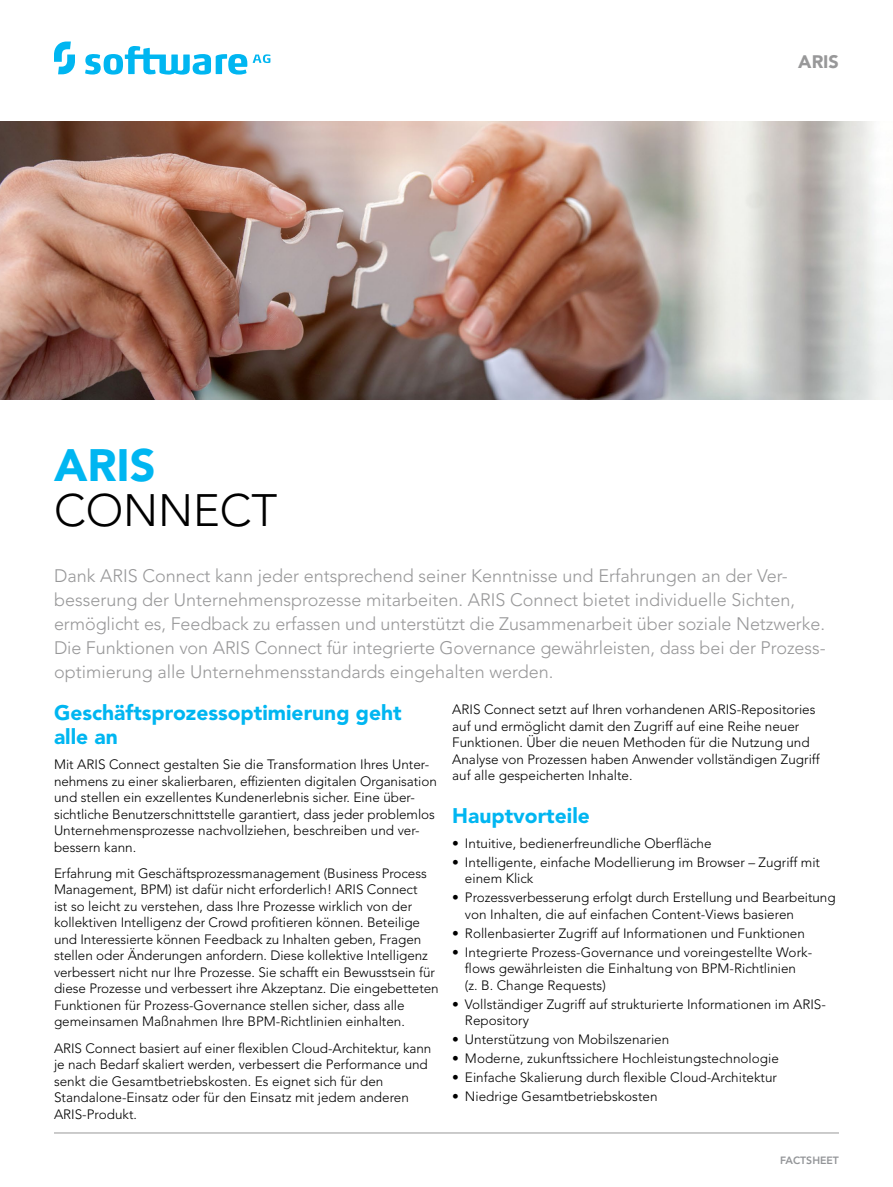
<style>
.page{position:relative;width:893px;height:1187px;background:#fff}
.page>*{position:absolute;margin:0;border:0;box-sizing:border-box;transform-origin:0 0}
.t1{font:300 45px "Avenir LT Std";color:#000}
.t2{font:900 45px "Avenir LT Std";color:#00b6f1}
.t3{font:900 21px/24px "Avenir LT Std";color:#00b6f1}
.t4{font:300 18px/24px "Avenir LT Std";color:#989899}
.t5{font:900 18px "Avenir LT Std";color:#989899}
.t6{font:300 13.5px/16.5px "Avenir LT Std";color:#000}
.t7{font:800 10.5px "Avenir LT Std";color:#939598}
</style>
<div class="page">
<svg style="left:54px;top:42px;width:216px;height:33px"></svg>
<hr style="left:54px;top:1132px;width:785px;height:1px;background:#989899">
<img style="left:0;top:122px;width:893px;height:277px">
<h1 class="t2" style="left:54px;top:438px;width:103px">ARIS</h1>
<h1 class="t1" style="left:54px;top:483px;width:225px">CONNECT</h1>
<h3 class="t5" style="left:798px;top:50px;width:42px">ARIS</h3>
<p class="t4" style="left:54px;top:563px;width:773px">Dank ARIS Connect kann jeder entsprechend seiner Kenntnisse und Erfahrungen an der Ver&shy;besserung der Unternehmensprozesse mitarbeiten. ARIS Connect bietet individuelle Sichten, ermöglicht es, Feedback zu erfassen und unterstützt die Zusammenarbeit über soziale Netzwerke.<br>Die Funktionen von ARIS Connect für integrierte Governance gewährleisten, dass bei der Prozess&shy;optimierung alle Unternehmensstandards eingehalten werden.</p>
<h2 class="t3" style="left:54px;top:700px;width:349px">Geschäftsprozessoptimierung geht alle an</h2>
<p class="t6" style="left:54px;top:756px;width:384px">Mit ARIS Connect gestalten Sie die Transformation Ihres Unter&shy;nehmens zu einer skalierbaren, effizienten digitalen Organisation und stellen ein exzellentes Kundenerlebnis sicher. Eine über&shy;sichtliche Benutzerschnittstelle garantiert, dass jeder problemlos Unternehmensprozesse nachvollziehen, beschreiben und ver&shy;bessern kann.</p>
<p class="t6" style="left:54px;top:864px;width:386px">Erfahrung mit Geschäftsprozessmanagement (Business Process Management, BPM) ist dafür nicht erforderlich! ARIS Connect<br>ist so leicht zu verstehen, dass Ihre Prozesse wirklich von der kollektiven Intelligenz der Crowd profitieren können. Beteilige und Interessierte können Feedback zu Inhalten geben, Fragen stellen oder Änderungen anfordern. Diese kollektive Intelligenz verbessert nicht nur Ihre Prozesse. Sie schafft ein Bewusstsein für diese Prozesse und verbessert ihre Akzeptanz. Die eingebetteten Funktionen für Prozess-Governance stellen sicher, dass alle gemeinsamen Maßnahmen Ihre BPM-Richtlinien einhalten.</p>
<p class="t6" style="left:54px;top:1039px;width:379px">ARIS Connect basiert auf einer flexiblen Cloud-Architektur, kann je nach Bedarf skaliert werden, verbessert die Performance und senkt die Gesamtbetriebskosten. Es eignet sich für den Standalone-Einsatz oder für den Einsatz mit jedem anderen ARIS-Produkt.</p>
<p class="t6" style="left:452px;top:701px;width:369px">ARIS Connect setzt auf Ihren vorhandenen ARIS-Repositories auf und ermöglicht damit den Zugriff auf eine Reihe neuer Funktionen. Über die neuen Methoden für die Nutzung und Analyse von Prozessen haben Anwender vollständigen Zugriff auf alle gespeicherten Inhalte.</p>
<h2 class="t3" style="left:452px;top:803px;width:139px">Hauptvorteile</h2>
<p class="t6" style="left:452px;top:834px;width:261px">• Intuitive, bedienerfreundliche Oberfläche</p>
<p class="t6" style="left:465px;top:853px;width:357px;text-indent:-13px">• Intelligente, einfache Modellierung im Browser – Zugriff mit einem Klick</p>
<p class="t6" style="left:465px;top:889px;width:372px;text-indent:-13px">• Prozessverbesserung erfolgt durch Erstellung und Bearbeitung von Inhalten, die auf einfachen Content-Views basieren</p>
<p class="t6" style="left:452px;top:924px;width:354px">• Rollenbasierter Zugriff auf Informationen und Funktionen</p>
<p class="t6" style="left:465px;top:943px;width:349px;text-indent:-13px">• Integrierte Prozess-Governance und voreingestellte Work&shy;flows gewährleisten die Einhaltung von BPM-Richtlinien (z. B. Change Requests)</p>
<p class="t6" style="left:465px;top:995px;width:362px;text-indent:-13px">• Vollständiger Zugriff auf strukturierte Informationen im ARIS-<br>Repository</p>
<p class="t6" style="left:452px;top:1031px;width:219px">• Unterstützung von Mobilszenarien</p>
<p class="t6" style="left:452px;top:1050px;width:328px">• Moderne, zukunftssichere Hochleistungstechnologie</p>
<p class="t6" style="left:452px;top:1069px;width:326px">• Einfache Skalierung durch flexible Cloud-Architektur</p>
<p class="t6" style="left:452px;top:1088px;width:207px">• Niedrige Gesamtbetriebskosten</p>
<p class="t7" style="left:780px;top:1154px;width:60px">FACTSHEET</p>
</div>
